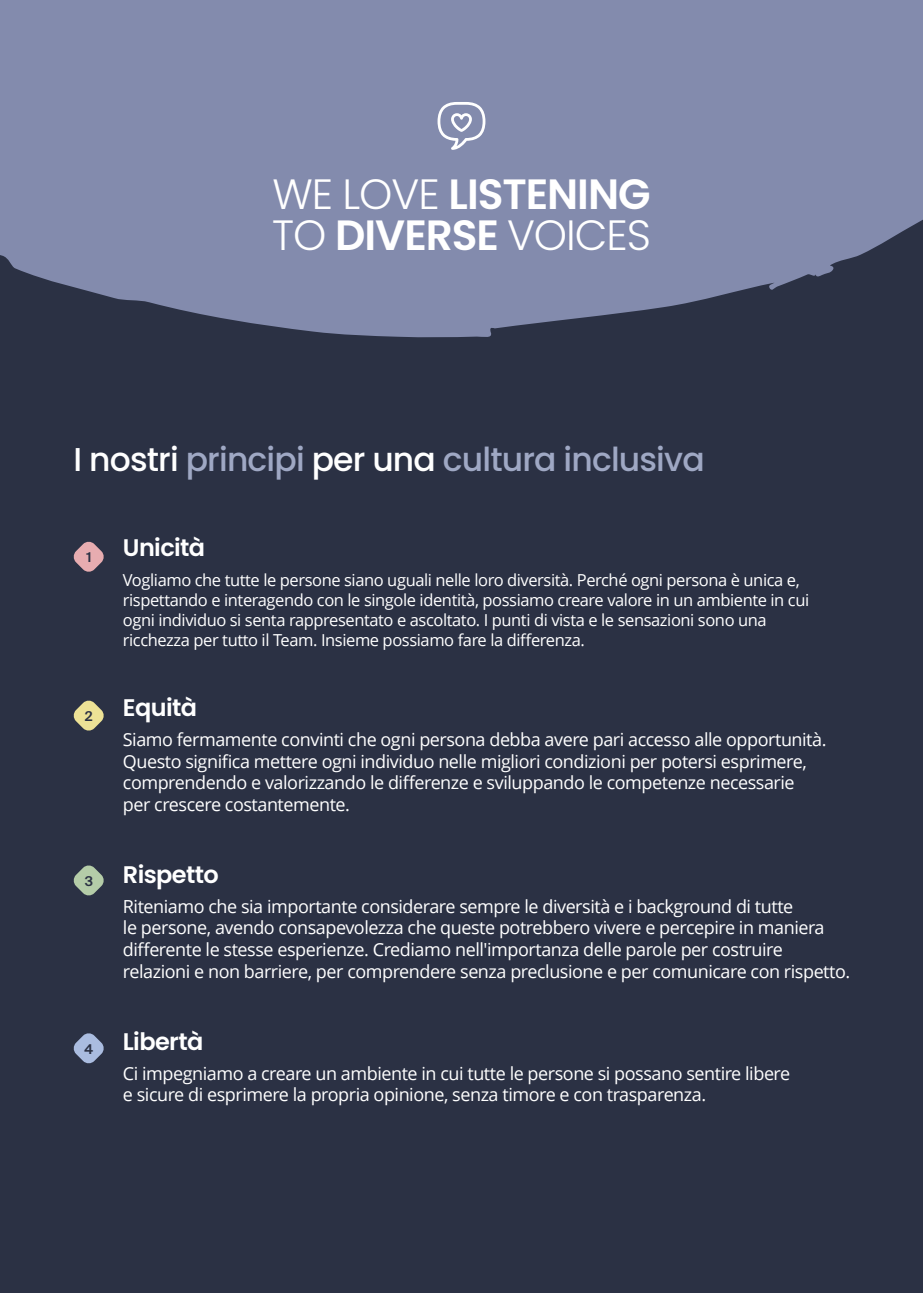
<style>
.page{position:relative;width:923px;height:1293px;background:#2b3144}
.page>*{position:absolute;margin:0;border:0;box-sizing:border-box;transform-origin:0 0}
.t1{font:600 42.3px/41.2px "Poppins";letter-spacing:-.025em;color:#fff}
.t2{font:500 33px "Poppins";letter-spacing:-.025em;color:#9fa8c4}
.t3{font:600 24px "Poppins";letter-spacing:-.025em;color:#fff}
.t4{font:18px/21.6px "Open Sans";letter-spacing:-.025em;color:#fff}
.t5{font:16.5px/19.8px "Open Sans";letter-spacing:-.025em;color:#fff}
.t6{font:600 13.5px "Suisse Intl";color:#2b3144}
.s1{font-weight:300}
.s2{color:#fff}
</style>
<div class="page">
<svg style="left:0;top:0;width:923px;height:338px;background:#7a82a2"></svg>
<svg style="left:438px;top:102px;width:47px;height:48px;background:#a2a8c1"></svg>
<svg style="left:73px;top:541px;width:31px;height:31px"></svg>
<svg style="left:73px;top:700px;width:31px;height:31px"></svg>
<svg style="left:73px;top:865px;width:31px;height:31px"></svg>
<svg style="left:73px;top:1033px;width:31px;height:31px"></svg>
<h1 class="t1" style="left:272px;top:173px;width:380px"><span class="s1">WE LOVE</span> LISTENING<br><span class="s1">TO</span> DIVERSE <span class="s1">VOICES</span></h1>
<h2 class="t2" style="left:74px;top:440px;width:633px"><span class="s2">I nostri</span> principi <span class="s2">per una</span> cultura inclusiva</h2>
<p class="t6" style="left:86px;top:549px;width:6px">1</p>
<p class="t6" style="left:85px;top:708px;width:9px">2</p>
<p class="t6" style="left:85px;top:873px;width:10px">3</p>
<p class="t6" style="left:85px;top:1041px;width:10px">4</p>
<h3 class="t3" style="left:123px;top:534px;width:84px">Unicità</h3>
<p class="t5" style="left:123px;top:570px;width:688px">Vogliamo che tutte le persone siano uguali nelle loro diversità. Perché ogni persona è unica e, rispettando e interagendo con le singole identità, possiamo creare valore in un ambiente in cui ogni individuo si senta rappresentato e ascoltato. I punti di vista e le sensazioni sono una ricchezza per tutto il Team. Insieme possiamo fare la differenza.</p>
<h3 class="t3" style="left:123px;top:694px;width:76px">Equità</h3>
<p class="t4" style="left:123px;top:728px;width:705px">Siamo fermamente convinti che ogni persona debba avere pari accesso alle opportunità.<br>Questo significa mettere ogni individuo nelle migliori condizioni per potersi esprimere, comprendendo e valorizzando le differenze e sviluppando le competenze necessarie per crescere costantemente.</p>
<h3 class="t3" style="left:123px;top:860px;width:97px">Rispetto</h3>
<p class="t4" style="left:123px;top:895px;width:729px">Riteniamo che sia importante considerare sempre le diversità e i background di tutte<br>le persone, avendo consapevolezza che queste potrebbero vivere e percepire in maniera differente le stesse esperienze. Crediamo nell'importanza delle parole per costruire relazioni e non barriere, per comprendere senza preclusione e per comunicare con rispetto.</p>
<h3 class="t3" style="left:123px;top:1027px;width:82px">Libertà</h3>
<p class="t4" style="left:123px;top:1062px;width:669px">Ci impegniamo a creare un ambiente in cui tutte le persone si possano sentire libere e sicure di esprimere la propria opinione, senza timore e con trasparenza.</p>
</div>
